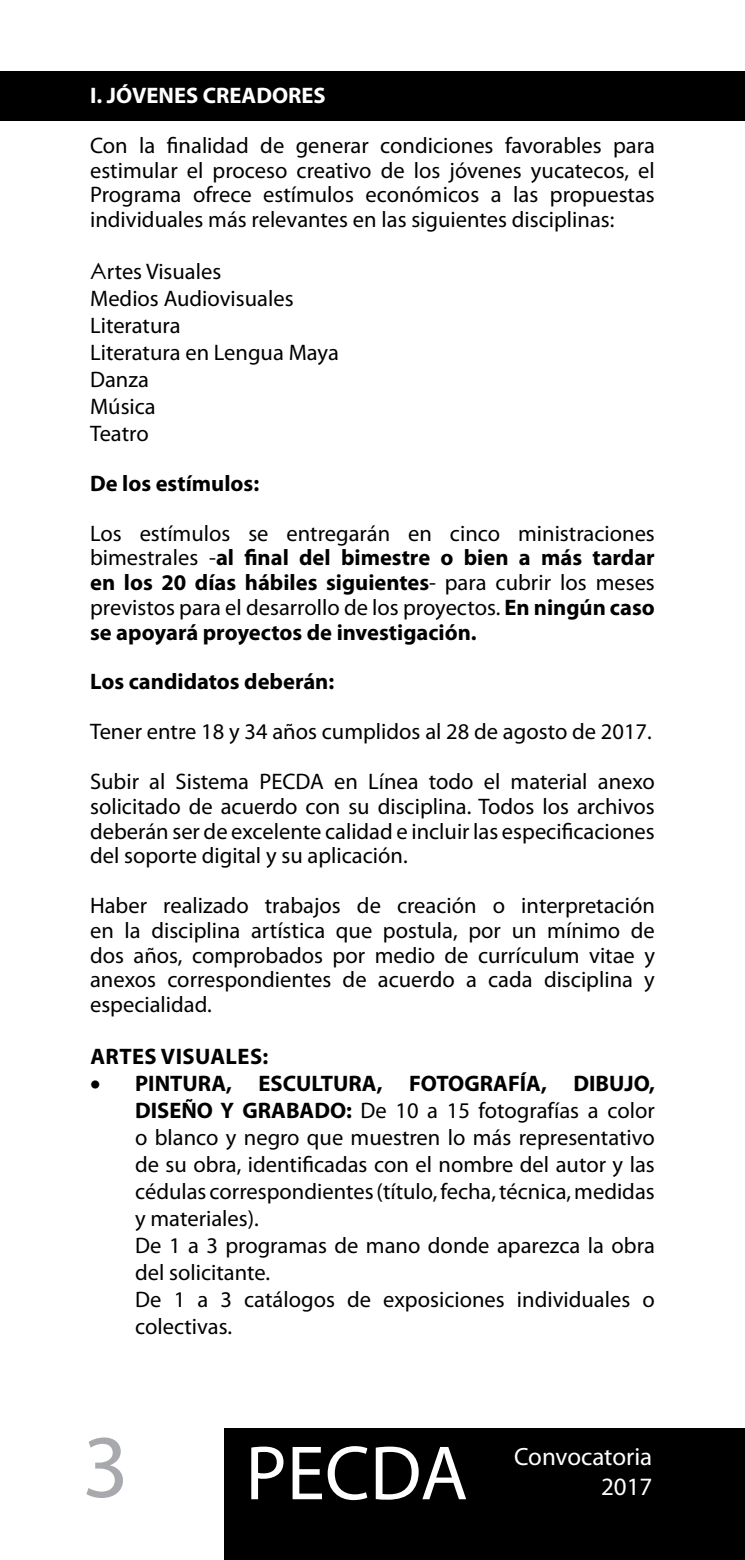
<style>
.page{position:relative;width:745px;height:1560px;background:#fff}
.page>*{position:absolute;margin:0;border:0;box-sizing:border-box;transform-origin:0 0}
.t1{font:90px "Myriad Pro";color:#a7a9ac}
.t2{font:77.5px "Myriad Pro";color:#fff}
.t3{font:25px "Myriad Pro";color:#fff}
.t4{font:22.5px/27px "Myriad Pro";color:#000;text-align:justify}
.t5{font:700 22.5px "Myriad Pro";color:#000}
.t6{font:700 22.5px "Myriad Pro";color:#fff}
.t7{font:700 22.5px "Myriad Pro";letter-spacing:.02em;color:#000}
.s1{font-family:"Century Gothic"}
.s2{font-weight:700}
</style>
<div class="page">
<div style="left:224px;top:1428px;width:520px;height:131px;background:#000"></div>
<div style="left:0;top:71px;width:744px;height:50px;background:#000"></div>
<p class="t6" style="left:90px;top:81px;width:70px">I. JÓVENES</p>
<p class="t6" style="left:203px;top:81px;width:84px">CREADORES</p>
<p class="t4" style="left:90px;top:133px;width:566px;line-height:24.8px">Con la finalidad de generar condiciones favorables para estimular el proceso creativo de los jóvenes yucatecos, el Programa ofrece estímulos económicos a las propuestas individuales más relevantes en las siguientes disciplinas:</p>
<p class="t4" style="left:90px;top:258px;width:250px;text-align:left"><span class="s1">A</span>rtes Visuales<br>Medios Audiovisuales<br>Literatura<br>Literatura en Lengua Maya<br>Danza<br>Música<br>Teatro</p>
<p class="t5" style="left:90px;top:468px;width:170px">De los estímulos:</p>
<p class="t4" style="left:90px;top:520px;width:566px;line-height:24.8px">Los estímulos se entregarán en cinco ministraciones bimestrales -<span class="s2">al final del bimestre o bien a más tardar en los 20 días hábiles siguientes</span>- para cubrir los meses previstos para el desarrollo de los proyectos. <span class="s2">En ningún caso se apoyará proyectos de investigación.</span></p>
<p class="t5" style="left:90px;top:667px;width:245px">Los candidatos deberán:</p>
<p class="t4" style="left:90px;top:717px;width:563px">Tener entre 18 y 34 años cumplidos al 28 de agosto de 2017.</p>
<p class="t4" style="left:90px;top:768px;width:566px;line-height:24.8px">Subir al Sistema PECDA en Línea todo el material anexo solicitado de acuerdo con su disciplina. Todos los archivos deberán ser de excelente calidad e incluir las especificaciones del soporte digital y su aplicación.</p>
<p class="t4" style="left:90px;top:892px;width:566px;line-height:24.8px">Haber realizado trabajos de creación o interpretación en la disciplina artística que postula, por un mínimo de dos años, comprobados por medio de currículum vitae y anexos correspondientes de acuerdo a cada disciplina y especialidad.</p>
<p class="t7" style="left:90px;top:1041px;width:179px">Artes Visuales:</p>
<p class="t5" style="left:90px;top:1068px;width:72px">• PINTUR</p>
<p class="t5" style="left:211px;top:1068px;width:61px">A, ESCULTUR</p>
<p class="t5" style="left:362px;top:1068px;width:75px">A, FOTOGR</p>
<p class="t4" style="left:135px;top:1069px;width:521px;text-align:left;text-indent:358px"><span class="s2">AFÍA, DIBUJO, DISEÑO Y GRABADO:</span> De 10 a 15 fotografías a color o blanco y negro que muestren lo más representativo de su obra, identificadas con el nombre del autor y las cédulas correspondientes (título, fecha, técnica, medidas y materiales).<br>De 1 a 3 programas de mano donde aparezca la obra del solicitante.<br>De 1 a 3 catálogos de exposiciones individuales o colectivas.</p>
<h1 class="t1" style="left:83px;top:1410px;width:48px">3</h1>
<h2 class="t2" style="left:245px;top:1425px;width:224px">PECDA</h2>
<p class="t3" style="left:513px;top:1440px;width:140px">Convocatoria</p>
<p class="t3" style="left:600px;top:1470px;width:53px">2017</p>
</div>
